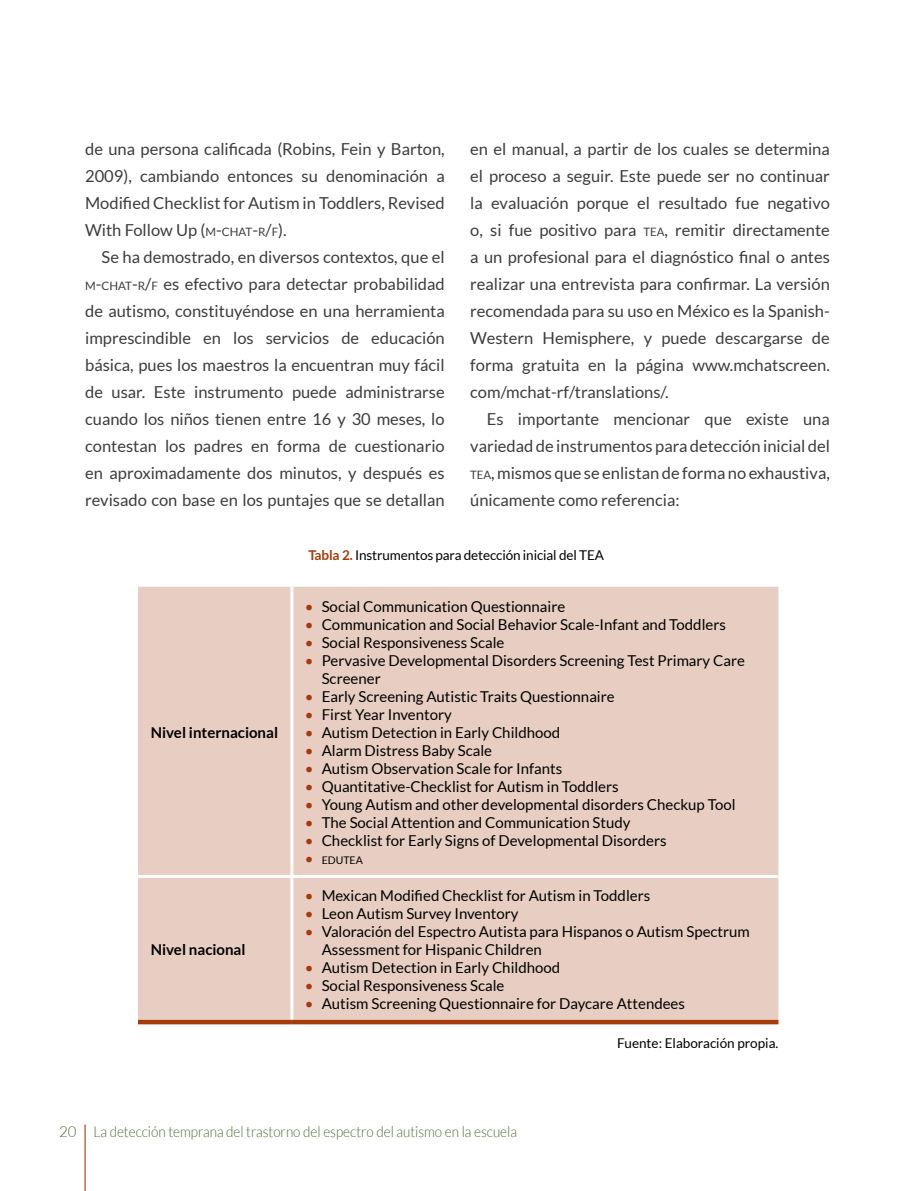
<style>
.page{position:relative;width:915px;height:1191px;background:#fff}
.page>*{position:absolute;margin:0;border:0;box-sizing:border-box;transform-origin:0 0}
.t1{font:16.5px/27px "Lato";color:#3c3c3b;text-align:justify}
.t2{font:15px/18px "Lato";color:#000}
.t3{font:300 15px "Lato";color:#4e6a37}
.t4{font:700 15px "Lato";color:#000}
.t5{font:13.5px "Lato";letter-spacing:-.01em;color:#000}
.t6{font:10.5px "Lato";color:#000}
.s1{font-size:11.55px}
.s2{font-style:inherit}
.s3{font-weight:700;color:#a43b0a}
.s4{color:#a43b0a}
.s5{font-size:15px;color:#a43b0a}
</style>
<div class="page">
<hr style="left:84px;top:1124px;width:2px;height:67px;background:#a43b0a">
<div style="left:138px;top:587px;width:640px;height:432px;background:#e8cec2"></div>
<hr style="left:290px;top:587px;width:3px;height:288px;background:#fff">
<hr style="left:138px;top:875px;width:154px;height:3px;background:#fff">
<hr style="left:292px;top:875px;width:486px;height:3px;background:#fff">
<hr style="left:290px;top:878px;width:3px;height:141px;background:#fff">
<div style="left:138px;top:1019px;width:154px;height:5px;background:#a43b0a"></div>
<div style="left:292px;top:1019px;width:486px;height:5px;background:#a43b0a"></div>
<p class="t1" style="left:85px;top:135px;width:361px">de una persona calificada (Robins, Fein y Barton, 2009), cambiando entonces su denominación a Modified Checklist for Autism in Toddlers, Revised With Follow Up (<span class="s1">M</span><span class="s2">-</span><span class="s1">CHAT</span><span class="s2">-</span><span class="s1">R</span><span class="s2">/</span><span class="s1">F</span>).</p>
<p class="t1" style="left:85px;top:243px;width:361px;text-indent:17px">Se ha demostrado, en diversos contextos, que el <span class="s1">M</span><span class="s2">-</span><span class="s1">CHAT</span><span class="s2">-</span><span class="s1">R</span><span class="s2">/</span><span class="s1">F</span> es efectivo para detectar probabilidad de autismo, constituyéndose en una herramienta imprescindible en los servicios de educación básica, pues los maestros la encuentran muy fácil de usar. Este instrumento puede administrarse cuando los niños tienen entre 16 y 30 meses, lo contestan los padres en forma de cuestionario en aproximadamente dos minutos, y después es revisado con base en los puntajes que se detallan</p>
<p class="t1" style="left:470px;top:135px;width:361px">en el manual, a partir de los cuales se determina el proceso a seguir. Este puede ser no continuar la evaluación porque el resultado fue negativo o, si fue positivo para <span class="s1">TEA</span>, remitir directamente a un profesional para el diagnóstico final o antes realizar una entrevista para confirmar. La versión recomendada para su uso en México es la Spanish-Western Hemisphere, y puede descargarse de forma gratuita en la página www.mchatscreen. com/mchat-rf/translations/.</p>
<p class="t1" style="left:470px;top:405px;width:361px;text-indent:17px">Es importante mencionar que existe una variedad de instrumentos para detección inicial del <span class="s1">TEA</span>, mismos que se enlistan de forma no exhaustiva, únicamente como referencia:</p>
<p class="t4" style="left:151px;top:723px;width:129px">Nivel internacional</p>
<p class="t4" style="left:151px;top:941px;width:96px">Nivel nacional</p>
<p class="t5" style="left:308px;top:547px;width:297px"><span class="s3">Tabla 2.</span> Instrumentos para detección inicial del TEA</p>
<p class="t2" style="left:304px;top:597px;width:262px"><span class="s4">•</span> Social Communication Questionnaire</p>
<p class="t2" style="left:304px;top:615px;width:422px"><span class="s4">•</span> Communication and Social Behavior Scale-Infant and Toddlers</p>
<p class="t2" style="left:304px;top:633px;width:201px"><span class="s4">•</span> Social Responsiveness Scale</p>
<p class="t2" style="left:321px;top:651px;width:424px;text-indent:-17px"><span class="s4">•</span> Pervasive Developmental Disorders Screening Test Primary Care<br>Screener</p>
<p class="t2" style="left:304px;top:687px;width:311px"><span class="s4">•</span> Early Screening Autistic Traits Questionnaire</p>
<p class="t2" style="left:304px;top:705px;width:149px"><span class="s4">•</span> First Year Inventory</p>
<p class="t2" style="left:304px;top:723px;width:257px"><span class="s4">•</span> Autism Detection in Early Childhood</p>
<p class="t2" style="left:304px;top:741px;width:189px"><span class="s4">•</span> Alarm Distress Baby Scale</p>
<p class="t2" style="left:304px;top:759px;width:259px"><span class="s4">•</span> Autism Observation Scale for Infants</p>
<p class="t2" style="left:304px;top:777px;width:315px"><span class="s4">•</span> Quantitative-Checklist for Autism in Toddlers</p>
<p class="t2" style="left:304px;top:795px;width:432px"><span class="s4">•</span> Young Autism and other developmental disorders Checkup Tool</p>
<p class="t2" style="left:304px;top:813px;width:327px"><span class="s4">•</span> The Social Attention and Communication Study</p>
<p class="t2" style="left:304px;top:831px;width:363px"><span class="s4">•</span> Checklist for Early Signs of Developmental Disorders</p>
<p class="t6" style="left:304px;top:854px;width:60px"><span class="s5">•</span> EDUTEA</p>
<p class="t2" style="left:304px;top:886px;width:347px"><span class="s4">•</span> Mexican Modified Checklist for Autism in Toddlers</p>
<p class="t2" style="left:304px;top:904px;width:215px"><span class="s4">•</span> Leon Autism Survey Inventory</p>
<p class="t2" style="left:321px;top:922px;width:429px;text-indent:-17px"><span class="s4">•</span> Valoración del Espectro Autista para Hispanos o Autism Spectrum<br>Assessment for Hispanic Children</p>
<p class="t2" style="left:304px;top:958px;width:257px"><span class="s4">•</span> Autism Detection in Early Childhood</p>
<p class="t2" style="left:304px;top:976px;width:201px"><span class="s4">•</span> Social Responsiveness Scale</p>
<p class="t2" style="left:304px;top:994px;width:381px"><span class="s4">•</span> Autism Screening Questionnaire for Daycare Attendees</p>
<p class="t5" style="left:617px;top:1035px;width:163px">Fuente: Elaboración propia.</p>
<p class="t3" style="left:59px;top:1123px;width:459px">20 La detección temprana del trastorno del espectro del autismo en la escuela</p>
</div>
